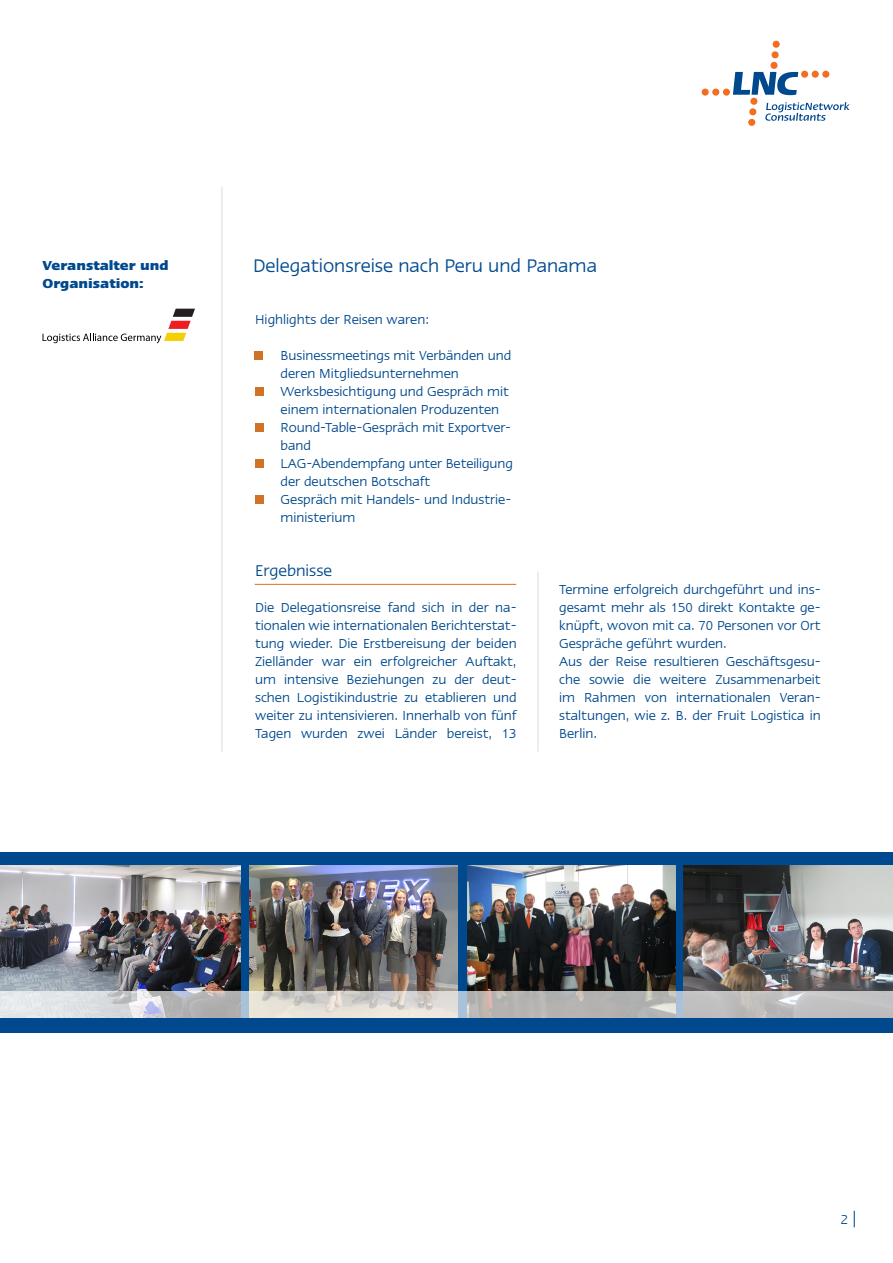
<style>
.page{position:relative;width:893px;height:1263px;background:#fff}
.page>*{position:absolute;margin:0;border:0;box-sizing:border-box;transform-origin:0 0}
.t1{font:21px "Linotype Ergo";color:#01498e}
.t2{font:18px "Linotype Ergo";color:#01498e}
.t3{font:15px/18px "Linotype Ergo";color:#01498e}
.t4{font:700 15px/18px "Linotype Ergo";color:#01498e}
.s1{font-size:16.5px}
</style>
<div class="page">
<hr style="left:255px;top:584px;width:261px;height:1px;background:#d07327">
<hr style="left:221px;top:187px;width:2px;height:565px;background:#e6e7e9">
<hr style="left:537px;top:572px;width:2px;height:180px;background:#e6e7e9">
<svg style="left:43px;top:309px;width:152px;height:34px"></svg>
<div style="left:255px;top:459px;width:9px;height:9px;background:#d07327"></div>
<div style="left:255px;top:423px;width:9px;height:9px;background:#d07327"></div>
<div style="left:255px;top:495px;width:9px;height:9px;background:#d07327"></div>
<div style="left:255px;top:387px;width:9px;height:9px;background:#d07327"></div>
<div style="left:255px;top:352px;width:8px;height:8px;background:#d07327"></div>
<div style="left:723px;top:89px;width:7px;height:7px;background:#f36e21;border-radius:50%"></div>
<div style="left:712px;top:89px;width:7px;height:7px;background:#f36e21;border-radius:50%"></div>
<div style="left:702px;top:89px;width:7px;height:7px;background:#f36e21;border-radius:50%"></div>
<div style="left:822px;top:71px;width:7px;height:7px;background:#f36e21;border-radius:50%"></div>
<div style="left:812px;top:71px;width:7px;height:7px;background:#f36e21;border-radius:50%"></div>
<div style="left:801px;top:71px;width:7px;height:7px;background:#f36e21;border-radius:50%"></div>
<div style="left:772px;top:41px;width:8px;height:7px;background:#f36e21;border-radius:50%"></div>
<svg style="left:771px;top:51px;width:8px;height:8px"></svg>
<div style="left:770px;top:62px;width:8px;height:7px;background:#f36e21;border-radius:50%"></div>
<div style="left:750px;top:98px;width:8px;height:7px;background:#f36e21;border-radius:50%"></div>
<svg style="left:749px;top:108px;width:8px;height:8px"></svg>
<div style="left:748px;top:119px;width:7px;height:7px;background:#f36e21;border-radius:50%"></div>
<svg style="left:733px;top:72px;width:65px;height:23px"></svg>
<svg style="left:765px;top:102px;width:85px;height:19px"></svg>
<div style="left:0;top:853px;width:893px;height:180px;background:#01498e"></div>
<img style="left:0;top:865px;width:241px;height:152px">
<img style="left:467px;top:865px;width:208px;height:126px">
<img style="left:249px;top:865px;width:209px;height:126px">
<img style="left:683px;top:865px;width:210px;height:126px">
<svg style="left:1px;top:991px;width:892px;height:27px;background:#c8c8c7"></svg>
<p class="t4" style="left:43px;top:256px;width:128px">Veranstalter und<br>Organisation:</p>
<h1 class="t1" style="left:253px;top:254px;width:345px">Delegationsreise nach Peru und Panama</h1>
<p class="t3" style="left:255px;top:310px;width:175px">Highlights der Reisen waren:</p>
<p class="t3" style="left:281px;top:346px;width:234px">Businessmeetings mit Verbänden und deren Mitgliedsunternehmen<br>Werksbesichtigung und Gespräch mit einem internationalen Produzenten<br>Round-Table-Gespräch mit Exportver&shy;band<br>LAG-Abendempfang unter Beteiligung der deutschen Botschaft<br>Gespräch mit Handels- und Industrie&shy;ministerium</p>
<p class="t2" style="left:255px;top:561px;width:78px">Ergebnisse</p>
<p class="t3" style="left:255px;top:598px;width:263px;text-align:justify">Die Delegationsreise fand sich in der na&shy;tionalen wie internationalen Berichterstat&shy;tung wieder. Die Erstbereisung der beiden Zielländer war ein erfolgreicher Auftakt, um intensive Beziehungen zu der deut&shy;schen Logistikindustrie zu etablieren und weiter zu intensivieren. Innerhalb von fünf Tagen wurden zwei Länder bereist, 13</p>
<p class="t3" style="left:559px;top:580px;width:263px">Termine erfolgreich durchgeführt und ins&shy;gesamt mehr als 150 direkt Kontakte ge&shy;knüpft, wovon mit ca. 70 Personen vor Ort Gespräche geführt wurden.<br>Aus der Reise resultieren Geschäftsgesu&shy;che sowie die weitere Zusammenarbeit im Rahmen von internationalen Veran&shy;staltungen, wie z. B. der Fruit Logistica in Berlin.</p>
<p class="t3" style="left:841px;top:1210px;width:18px">2 <span class="s1">|</span></p>
</div>
